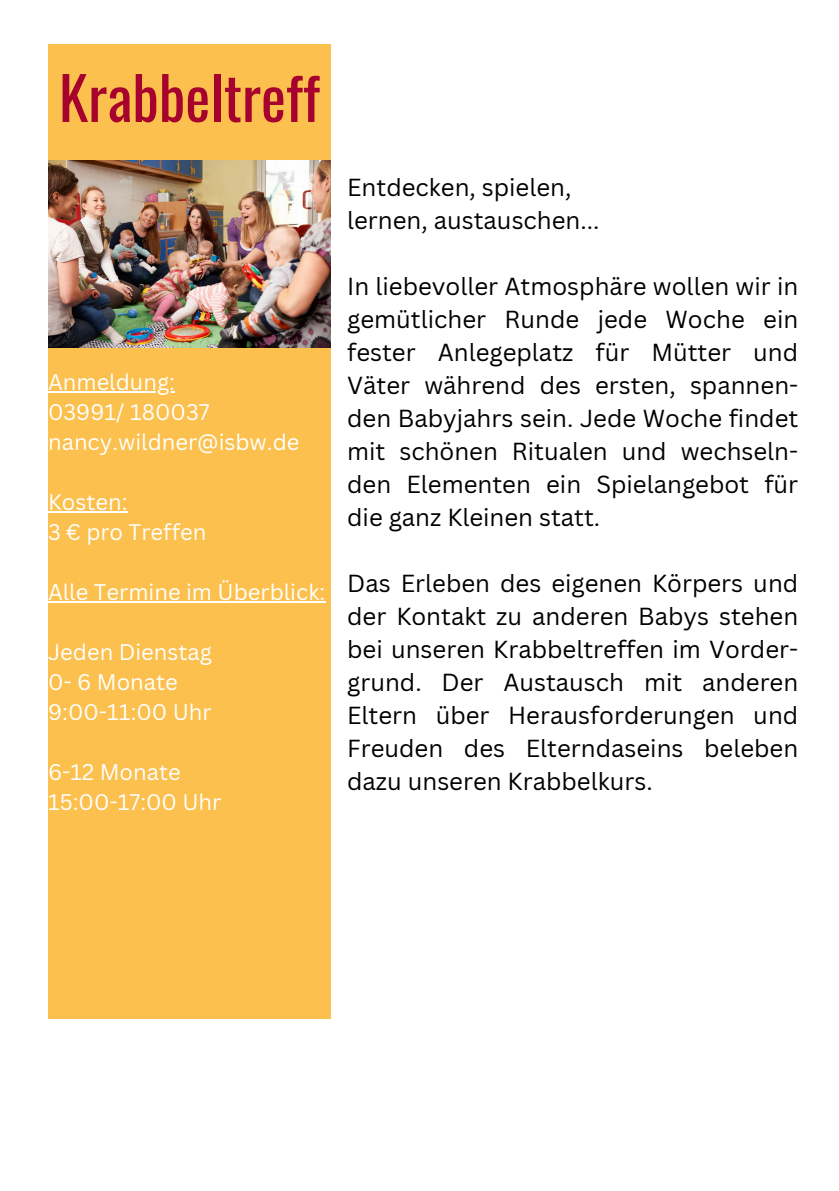
<style>
.page{position:relative;width:839px;height:1191px;background:#fff}
.page>*{position:absolute;margin:0;border:0;box-sizing:border-box;transform-origin:0 0}
.t1{font:59.2px "Oswald";color:#a7022d}
.t2{font:24px/33px "Canva Sans";color:#000;text-align:justify}
.t3{font:22px/30px "Canva Sans";color:#fff}
</style>
<div class="page">
<div style="left:48px;top:44px;width:283px;height:974px;background:#fbc04d"></div>
<hr style="left:48px;top:391px;width:127px;height:2px;background:#fff">
<hr style="left:48px;top:511px;width:80px;height:2px;background:#fff">
<hr style="left:48px;top:601px;width:277px;height:2px;background:#fff">
<img style="left:48px;top:160px;width:282px;height:188px">
<p class="t1" style="left:59px;top:51px;width:262px">Krabbeltreff</p>
<h1 class="t3" style="left:48px;top:366px;width:128px">Anmeldung:</h1>
<p class="t3" style="left:48px;top:396px;width:163px">03991/ 180037</p>
<p class="t3" style="left:48px;top:426px;width:253px">nancy.wildner@isbw.de</p>
<p class="t3" style="left:48px;top:486px;width:81px">Kosten:</p>
<p class="t3" style="left:48px;top:516px;width:160px">3 € pro Treffen</p>
<p class="t3" style="left:48px;top:576px;width:278px">Alle Termine im Überblick:</p>
<p class="t3" style="left:48px;top:636px;width:165px">Jeden Dienstag</p>
<p class="t3" style="left:48px;top:666px;width:165px">0- 6 Monate<br>9:00-11:00 Uhr</p>
<p class="t3" style="left:48px;top:756px;width:175px">6-12 Monate<br>15:00-17:00 Uhr</p>
<p class="t2" style="left:347px;top:170px;width:226px">Entdecken, spielen,</p>
<p class="t2" style="left:347px;top:203px;width:254px">lernen, austauschen...</p>
<p class="t2" style="left:347px;top:269px;width:452px">In liebevoller Atmosphäre wollen wir in gemütlicher Runde jede Woche ein fester Anlegeplatz für Mütter und Väter während des ersten, spannen&shy;den Babyjahrs sein. Jede Woche findet mit schönen Ritualen und wechseln&shy;den Elementen ein Spielangebot für die ganz Kleinen statt.</p>
<p class="t2" style="left:347px;top:566px;width:452px">Das Erleben des eigenen Körpers und der Kontakt zu anderen Babys stehen bei unseren Krabbeltreffen im Vorder&shy;grund. Der Austausch mit anderen Eltern über Herausforderungen und Freuden des Elterndaseins beleben dazu unseren Krabbelkurs.</p>
</div>
